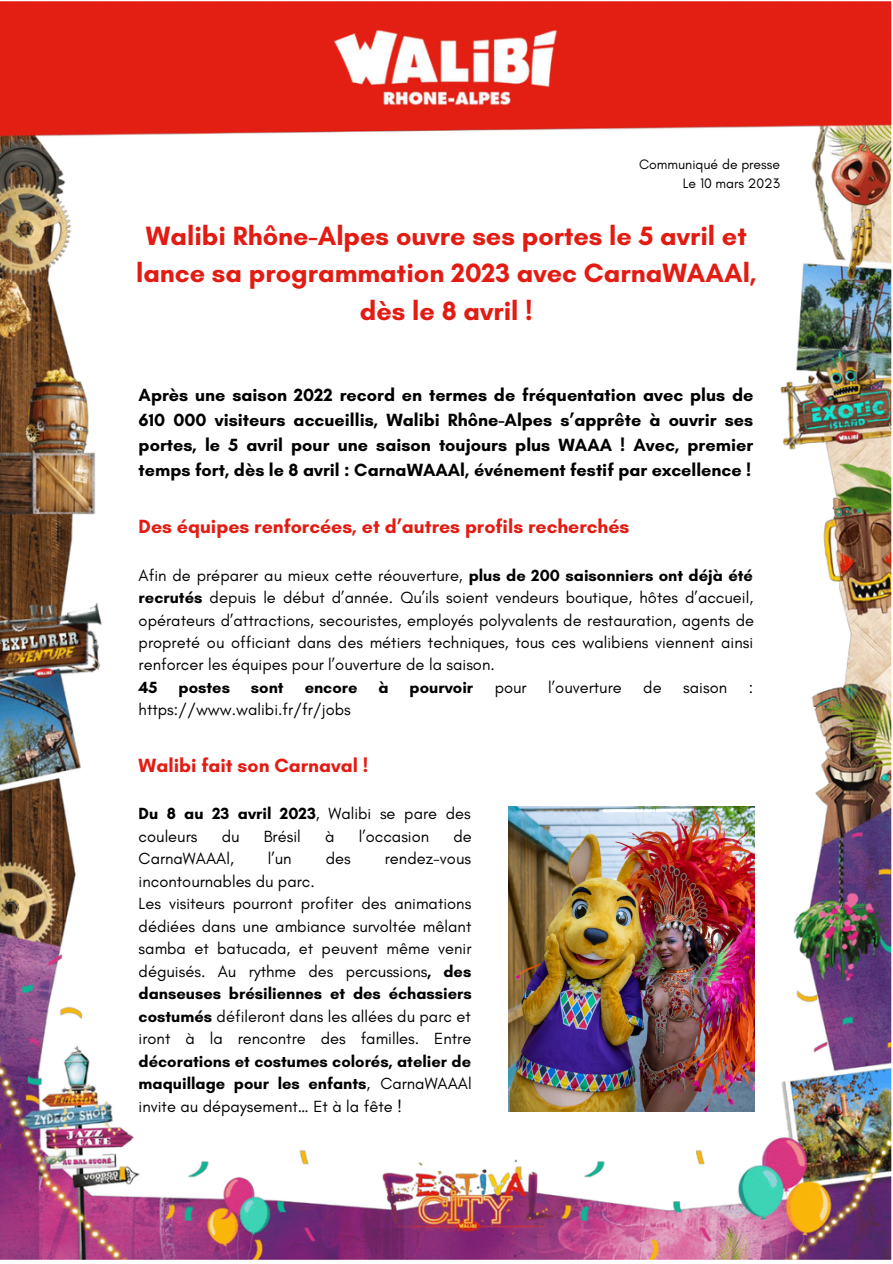
<style>
.page{position:relative;width:893px;height:1264px;background:#fff}
.page>*{position:absolute;margin:0;border:0;box-sizing:border-box;transform-origin:0 0}
.t1{font:700 27px/37px "Glacial Indifference";color:#e31c13;text-align:center}
.t2{font:700 19.5px "Glacial Indifference";color:#e31c13}
.t3{font:700 18px/24.8px "Glacial Indifference";color:#000;text-align:justify}
.t4{font:16.5px/22.5px "Glacial Indifference";color:#000}
.t5{font:700 16.5px/22.5px "Glacial Indifference";color:#000;text-align:justify}
.t6{font:13.95px/19px "Glacial Indifference";color:#000;text-align:right}
.s1{font-weight:700}
.s2{font-weight:400}
</style>
<div class="page">
<img style="left:0;top:1px;width:892px;height:1259px">
<img style="left:509px;top:806px;width:245px;height:305px">
<p class="t6" style="left:639px;top:154px;width:142px">Communiqué de presse<br>Le 10 mars 2023</p>
<h1 class="t1" style="left:136px;top:217px;width:622px">Walibi Rhône-Alpes ouvre ses portes le 5 avril et lance sa programmation 2023 avec CarnaWAAAl, dès le 8 avril !</h1>
<p class="t3" style="left:139px;top:383px;width:616px">Après une saison 2022 record en termes de fréquentation avec plus de 610 000 visiteurs accueillis, Walibi Rhône-Alpes s’apprête à ouvrir ses portes, le 5 avril pour une saison toujours plus WAAA ! Avec, premier temps fort, dès le 8 avril : CarnaWAAAl, événement festif par excellence !</p>
<p class="t2" style="left:139px;top:515px;width:492px">Des équipes renforcées, et d’autres profils recherchés</p>
<p class="t4" style="left:139px;top:563px;width:617px;text-align:justify">Afin de préparer au mieux cette réouverture, <span class="s1">plus de 200 saisonniers ont déjà été recrutés</span> depuis le début d’année. Qu’ils soient vendeurs boutique, hôtes d’accueil, opérateurs d’attractions, secouristes, employés polyvalents de restauration, agents de propreté ou officiant dans des métiers techniques, tous ces walibiens viennent ainsi renforcer les équipes pour l’ouverture de la saison.</p>
<p class="t5" style="left:139px;top:676px;width:20px">45</p>
<p class="t5" style="left:178px;top:676px;width:53px">postes</p>
<p class="t5" style="left:251px;top:676px;width:34px">sont</p>
<p class="t5" style="left:304px;top:676px;width:54px">encore</p>
<p class="t5" style="left:378px;top:676px;width:12px">à</p>
<p class="t5" style="left:409px;top:676px;width:65px">pourvoir</p>
<p class="t4" style="left:494px;top:676px;width:33px">pour</p>
<p class="t4" style="left:548px;top:676px;width:75px">l’ouverture</p>
<p class="t4" style="left:643px;top:676px;width:20px">de</p>
<p class="t4" style="left:683px;top:676px;width:45px">saison</p>
<p class="t4" style="left:748px;top:676px;width:6px">:</p>
<p class="t4" style="left:139px;top:698px;width:213px">https://www.walibi.fr/fr/jobs</p>
<p class="t2" style="left:139px;top:753px;width:231px">Walibi fait son Carnaval !</p>
<p class="t4" style="left:139px;top:802px;width:334px"><span class="s1">Du 8 au 23 avril 2023</span>, Walibi se pare des couleurs</p>
<p class="t4" style="left:222px;top:824px;width:19px">du</p>
<p class="t4" style="left:264px;top:824px;width:39px">Brésil</p>
<p class="t4" style="left:325px;top:824px;width:11px">à</p>
<p class="t4" style="left:359px;top:824px;width:72px">l’occasion</p>
<p class="t4" style="left:453px;top:824px;width:20px">de</p>
<p class="t4" style="left:139px;top:847px;width:97px">CarnaWAAAl,</p>
<p class="t4" style="left:268px;top:847px;width:25px">l’un</p>
<p class="t4" style="left:326px;top:847px;width:26px">des</p>
<p class="t4" style="left:385px;top:847px;width:88px">rendez-vous</p>
<p class="t4" style="left:139px;top:869px;width:335px">incontournables du parc.<br>Les visiteurs pourront profiter des animations dédiées dans une ambiance survoltée mêlant samba et batucada, et peuvent même venir déguisés. Au rythme des percussions<span class="s1">, des danseuses brésiliennes et des échassiers costumés</span> défileront dans les allées du parc et iront à la rencontre des familles. Entre</p>
<p class="t5" style="left:139px;top:1049px;width:334px">décorations et costumes colorés, atelier de maquillage pour les enfants<span class="s2">, CarnaWAAAl invite au dépaysement… Et à la fête !</span></p>
</div>
